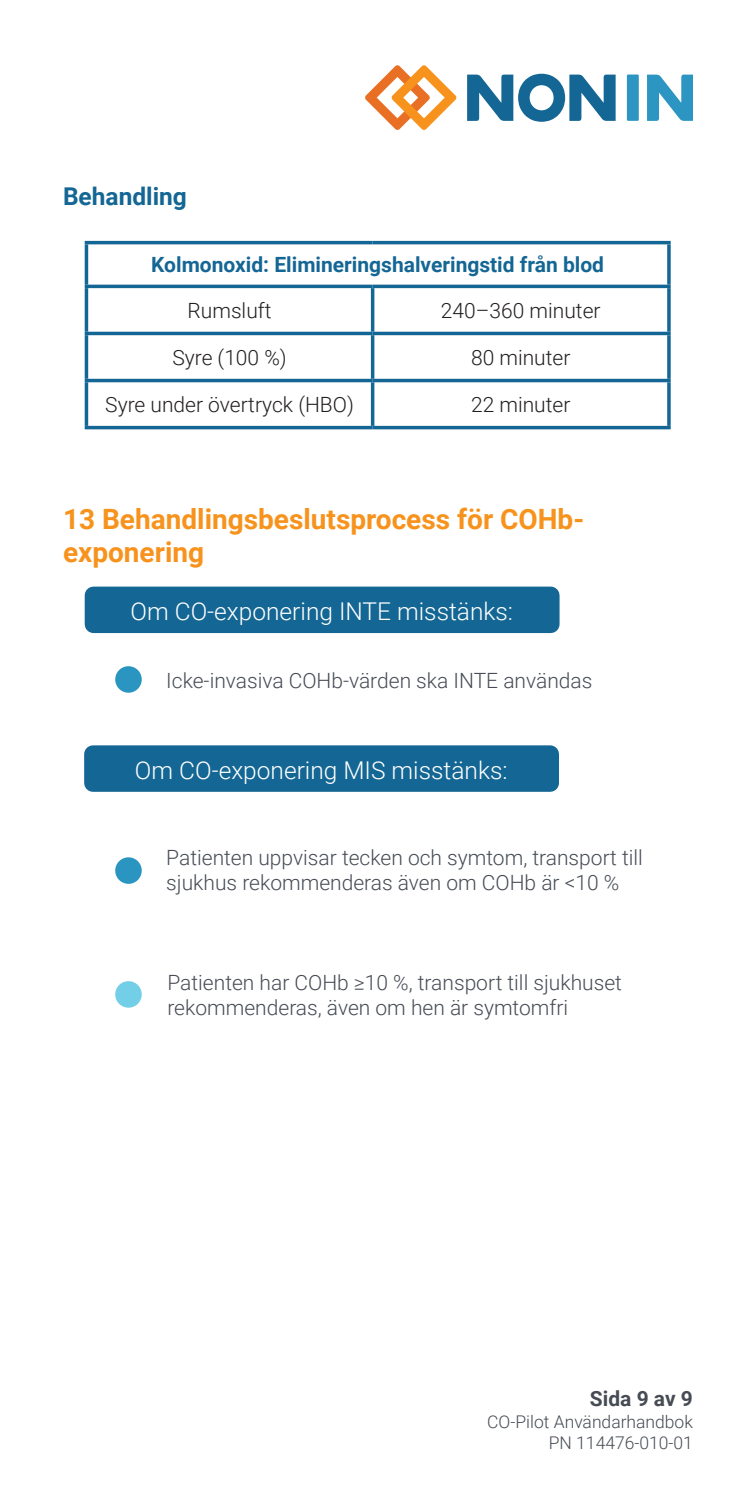
<style>
.page{position:relative;width:756px;height:1512px;background:#fff}
.page>*{position:absolute;margin:0;border:0;box-sizing:border-box;transform-origin:0 0}
.t1{font:700 28px/33.6px "Roboto";color:#f7931d}
.t2{font:300 24.5px "Roboto";color:#fff}
.t3{font:700 24.5px "Roboto";color:#146694}
.t4{font:300 21px/25.2px "Roboto";color:#464b54}
.t5{font:300 21px "Roboto";color:#231f20}
.t6{font:700 21px "Roboto";color:#146694}
.t7{font:700 21px "Roboto";color:#464b54}
.t8{font:300 17.5px/21px "Roboto";color:#464b54;text-align:right}
</style>
<div class="page">
<svg style="left:647px;top:75px;width:46px;height:46px"></svg>
<svg style="left:467px;top:74px;width:149px;height:48px"></svg>
<div style="left:627px;top:75px;width:12px;height:46px;background:#2d95c2"></div>
<svg style="left:365px;top:65px;width:92px;height:64px"></svg>
<svg style="left:667px;top:244px;width:4px;height:41px"></svg>
<hr style="left:85px;top:382px;width:3px;height:44px;background:#146694">
<hr style="left:85px;top:335px;width:3px;height:44px;background:#146694">
<hr style="left:85px;top:379px;width:288px;height:3px;background:#146694">
<hr style="left:373px;top:332px;width:298px;height:3px;background:#146694">
<hr style="left:373px;top:379px;width:298px;height:3px;background:#146694">
<hr style="left:371px;top:382px;width:3px;height:44px;background:#146694">
<svg style="left:667px;top:382px;width:4px;height:44px"></svg>
<hr style="left:85px;top:241px;width:288px;height:3px;background:#146694">
<hr style="left:85px;top:244px;width:3px;height:41px;background:#146694">
<hr style="left:373px;top:241px;width:298px;height:3px;background:#146694">
<hr style="left:85px;top:285px;width:288px;height:3px;background:#146694">
<hr style="left:373px;top:285px;width:298px;height:3px;background:#146694">
<hr style="left:85px;top:288px;width:3px;height:44px;background:#146694">
<hr style="left:85px;top:332px;width:288px;height:3px;background:#146694">
<hr style="left:371px;top:288px;width:3px;height:44px;background:#146694">
<hr style="left:371px;top:335px;width:3px;height:44px;background:#146694">
<hr style="left:85px;top:426px;width:288px;height:3px;background:#146694">
<hr style="left:373px;top:426px;width:298px;height:3px;background:#146694">
<svg style="left:667px;top:288px;width:4px;height:44px"></svg>
<svg style="left:667px;top:335px;width:4px;height:44px"></svg>
<div style="left:93px;top:595px;width:458px;height:29px;background:#146694"></div>
<div style="left:85px;top:587px;width:475px;height:46px;border:18px solid #146694"></div>
<div style="left:93px;top:754px;width:457px;height:29px;background:#146694"></div>
<div style="left:84px;top:745px;width:475px;height:47px;border:18px solid #146694"></div>
<div style="left:115px;top:666px;width:27px;height:27px;background:#2b95c2;border-radius:50%"></div>
<div style="left:115px;top:857px;width:27px;height:27px;background:#2b95c2;border-radius:50%"></div>
<div style="left:115px;top:981px;width:27px;height:27px;background:#73cfe8;border-radius:50%"></div>
<p class="t3" style="left:63px;top:186px;width:125px">Behandling</p>
<p class="t6" style="left:151px;top:256px;width:454px">Kolmonoxid: Elimineringshalveringstid från blod</p>
<p class="t5" style="left:188px;top:301px;width:86px">Rumsluft</p>
<p class="t5" style="left:441px;top:296px;width:161px">240–360 minuter</p>
<p class="t5" style="left:172px;top:343px;width:116px">Syre (100 %)</p>
<p class="t5" style="left:471px;top:343px;width:101px">80 minuter</p>
<p class="t5" style="left:105px;top:395px;width:250px">Syre under övertryck (HBO)</p>
<p class="t5" style="left:471px;top:395px;width:101px">22 minuter</p>
<h1 class="t1" style="left:63px;top:501px;width:523px">13 Behandlingsbeslutsprocess för COHb&shy;exponering</h1>
<p class="t2" style="left:131px;top:600px;width:384px">Om CO-exponering INTE misstänks:</p>
<p class="t4" style="left:166px;top:670px;width:428px">Icke-invasiva COHb-värden ska INTE användas</p>
<p class="t2" style="left:135px;top:759px;width:374px">Om CO-exponering MIS misstänks:</p>
<p class="t4" style="left:166px;top:847px;width:478px">Patienten uppvisar tecken och symtom, transport till sjukhus rekommenderas även om COHb är &lt;10 %</p>
<p class="t4" style="left:167px;top:969px;width:456px">Patienten har COHb ≥10 %, transport till sjukhuset rekommenderas, även om hen är symtomfri</p>
<p class="t7" style="left:590px;top:1389px;width:105px">Sida 9 av 9</p>
<p class="t8" style="left:487px;top:1412px;width:207px">CO-Pilot Användarhandbok<br>PN 114476-010-01</p>
</div>
